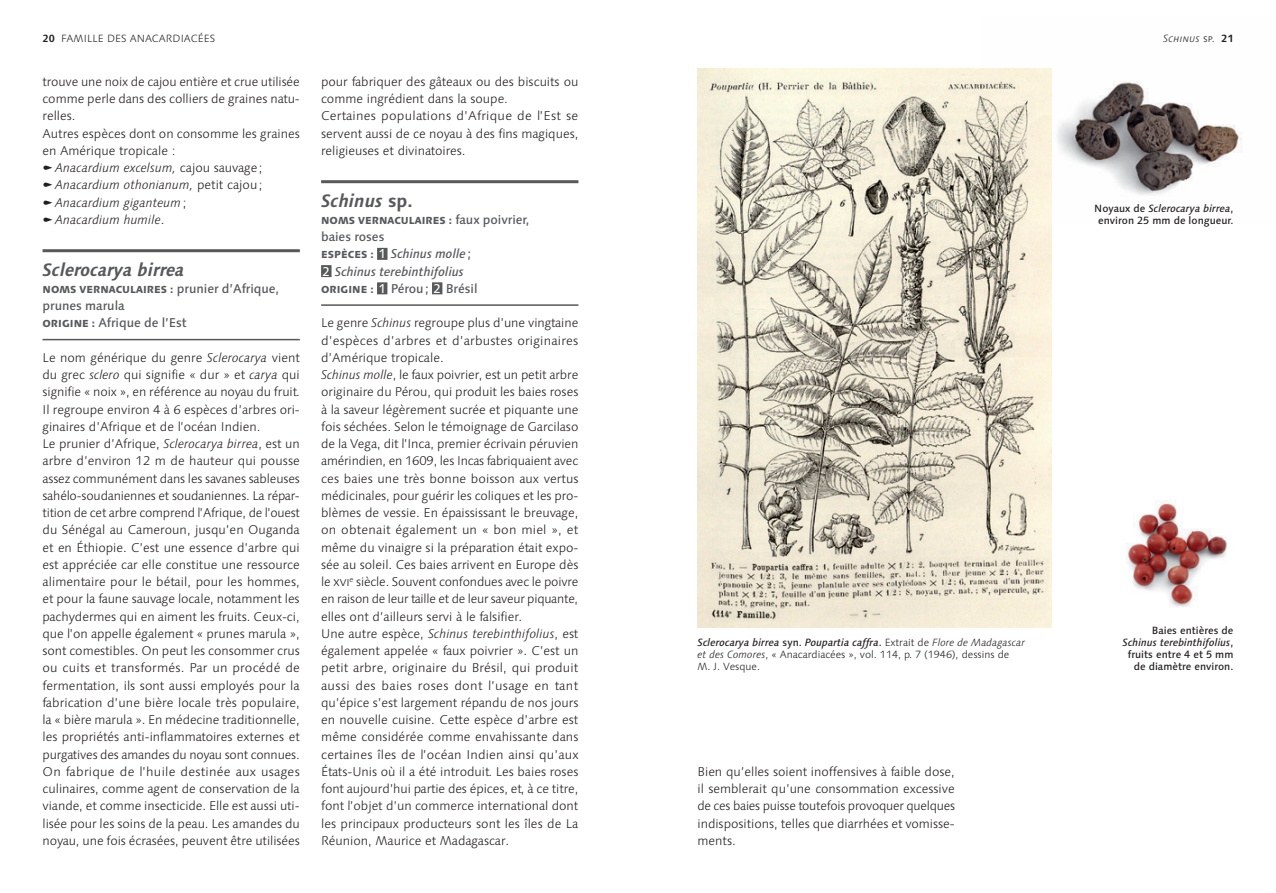
<style>
.page{position:relative;width:1276px;height:893px;background:#fff}
.page>*{position:absolute;margin:0;border:0;box-sizing:border-box;transform-origin:0 0}
.t1{font:italic 700 18px "Linotype Syntax";color:#57585a}
.t2{font:300 12.75px/17.2px "Linotype Syntax";color:#231f20}
.t3{font:italic 300 12.75px "Linotype Syntax";color:#231f20}
.t4{font:italic 500 12.75px/17.2px "Linotype Syntax";letter-spacing:-.005em;color:#57585a}
.t5{font:500 12.75px/17.2px "Linotype Syntax";letter-spacing:-.005em;color:#57585a}
.t6{font:300 10.5px/12px "Linotype Syntax";color:#231f20}
.t7{font:500 10.5px/12px "Linotype Syntax";color:#231f20;text-align:right}
.t8{font:italic 300 10.5px "Linotype Syntax SC";letter-spacing:.01em;color:#231f20}
.t9{font:800 10.2px "Linotype Syntax";color:#57585a}
.s1{font-weight:700}
.s2{font-style:normal}
.s3{font-family:"Linotype Syntax";font-weight:700;font-style:normal}
.s4{font-weight:500;font-size:12.75px}
.s5{font-weight:800;font-style:normal;font-size:10.2px}
.s6{font-style:normal;color:#fff}
.s7{font-style:italic}
.s8{font-family:"Linotype Syntax SC"}
.s9{font-weight:800;font-size:10.2px}
.s10{font-weight:500;font-style:italic}
.s11{font-weight:500}
</style>
<div class="page">
<img style="left:1126px;top:501px;width:101px;height:107px">
<img style="left:983px;top:68px;width:259px;height:128px">
<img style="left:697px;top:69px;width:355px;height:559px">
<hr style="left:321px;top:180px;width:257px;height:3px;background:#57585a">
<div style="left:377px;top:248px;width:10px;height:12px;background:#57585a"></div>
<div style="left:321px;top:265px;width:10px;height:12px;background:#57585a"></div>
<div style="left:377px;top:282px;width:10px;height:12px;background:#57585a"></div>
<div style="left:432px;top:282px;width:10px;height:12px;background:#57585a"></div>
<hr style="left:321px;top:304px;width:257px;height:2px;background:#57585a">
<hr style="left:43px;top:249px;width:257px;height:3px;background:#57585a">
<hr style="left:43px;top:339px;width:257px;height:1px;background:#57585a">
<p class="t6" style="left:43px;top:33px;width:174px"><span class="s1">20</span> FAMILLE DES ANACARDIACéES</p>
<p class="t8" style="left:1163px;top:32px;width:72px">Schinus <span class="s2">sp.</span> <span class="s3">21</span></p>
<p class="t2" style="left:321px;top:73px;width:259px">pour fabriquer des gâteaux ou des biscuits ou comme ingrédient dans la soupe.<br>Certaines populations d’Afrique de l’Est se servent aussi de ce noyau à des fins magiques, religieuses et divinatoires.</p>
<h1 class="t1" style="left:321px;top:193px;width:93px">Schinus <span class="s2">sp.</span></h1>
<p class="t9" style="left:321px;top:214px;width:210px">NOMS VERNACULAIRES : <span class="s4">faux poivrier,</span></p>
<p class="t4" style="left:321px;top:229px;width:158px"><span class="s2">baies roses<br></span><span class="s5">ESPÈCES :</span> <span class="s6">1</span> Schinus molle <span class="s2">;<br></span><span class="s6">2</span> Schinus terebinthifolius<br><span class="s5">ORIGINE :</span> <span class="s6">1</span> <span class="s2">Pérou ;</span> <span class="s6">2</span> <span class="s2">Brésil</span></p>
<p class="t2" style="left:321px;top:315px;width:259px">Le genre <span class="s7">Schinus</span> regroupe plus d’une vingtaine d’espèces d’arbres et d’arbustes originaires d’Amérique tropicale.<br><span class="s7">Schinus molle</span>, le faux poivrier, est un petit arbre originaire du Pérou, qui produit les baies roses à la saveur légèrement sucrée et piquante une fois séchées. Selon le témoignage de Garcilaso de la Vega, dit l’Inca, premier écrivain péruvien amérindien, en 1609, les Incas fabriquaient avec ces baies une très bonne boisson aux vertus médicinales, pour guérir les coliques et les pro&shy;blèmes de vessie. En épaississant le breuvage, on obtenait également un « bon miel », et même du vinaigre si la préparation était expo&shy;sée au soleil. Ces baies arrivent en Europe dès le <span class="s8">xvi</span><sup>e</sup> siècle. Souvent confondues avec le poivre en raison de leur taille et de leur saveur piquante, elles ont d’ailleurs servi à le falsifier.<br>Une autre espèce, <span class="s7">Schinus terebinthifolius</span>, est également appelée « faux poivrier ». C’est un petit arbre, originaire du Brésil, qui produit aussi des baies roses dont l’usage en tant qu’épice s’est largement répandu de nos jours en nouvelle cuisine. Cette espèce d’arbre est même considérée comme envahissante dans certaines îles de l’océan Indien ainsi qu’aux états-Unis où il a été introduit. Les baies roses font aujourd’hui partie des épices, et, à ce titre, font l’objet d’un commerce international dont les principaux producteurs sont les îles de La Réunion, Maurice et Madagascar.</p>
<p class="t2" style="left:43px;top:73px;width:259px">trouve une noix de cajou entière et crue utilisée</p>
<p class="t2" style="left:43px;top:90px;width:259px">comme perle dans des colliers de graines natu-</p>
<p class="t2" style="left:43px;top:108px;width:35px">relles.</p>
<p class="t2" style="left:43px;top:125px;width:259px">Autres espèces dont on consomme les graines</p>
<p class="t2" style="left:43px;top:142px;width:134px">en Amérique tropicale :</p>
<p class="t3" style="left:55px;top:162px;width:209px">Anacardium excelsum, <span class="s2">cajou sauvage ;</span></p>
<p class="t3" style="left:55px;top:179px;width:209px">Anacardium othonianum, <span class="s2">petit cajou ;</span></p>
<p class="t3" style="left:55px;top:196px;width:133px">Anacardium giganteum <span class="s2">;</span></p>
<p class="t3" style="left:55px;top:213px;width:111px">Anacardium humile<span class="s2">.</span></p>
<h1 class="t1" style="left:43px;top:262px;width:143px">Sclerocarya birrea</h1>
<p class="t9" style="left:43px;top:283px;width:238px">NOMS VERNACULAIRES : <span class="s4">prunier d’Afrique,</span></p>
<p class="t5" style="left:43px;top:298px;width:146px">prunes marula<br><span class="s9">ORIGINE :</span> Afrique de l’Est</p>
<p class="t2" style="left:43px;top:349px;width:259px">Le nom générique du genre <span class="s7">Sclerocarya</span> vient du grec <span class="s7">sclero</span> qui signifie « dur » et <span class="s7">carya</span> qui signifie « noix », en référence au noyau du fruit.<br>Il regroupe environ 4 à 6 espèces d’arbres ori&shy;ginaires d’Afrique et de l’océan Indien.<br>Le prunier d’Afrique, <span class="s7">Sclerocarya birrea</span>, est un arbre d’environ 12 m de hauteur qui pousse assez communément dans les savanes sableuses sahélo-soudaniennes et soudaniennes. La répar&shy;tition de cet arbre comprend l’Afrique, de l’ouest du Sénégal au Cameroun, jusqu’en Ouganda et en éthiopie. C’est une essence d’arbre qui est appréciée car elle constitue une ressource alimentaire pour le bétail, pour les hommes, et pour la faune sauvage locale, notamment les pachydermes qui en aiment les fruits. Ceux-ci, que l’on appelle également « prunes marula », sont comestibles. On peut les consommer crus ou cuits et transformés. Par un procédé de fermen tation, ils sont aussi employés pour la fabrication d’une bière locale très populaire, la « bière marula ». En médecine traditionnelle, les propriétés anti-inflammatoires externes et purgatives des amandes du noyau sont connues.<br>On fabrique de l’huile destinée aux usages culinaires, comme agent de conservation de la viande, et comme insecticide. Elle est aussi uti&shy;lisée pour les soins de la peau. Les amandes du noyau, une fois écrasées, peuvent être utilisées</p>
<p class="t7" style="left:1094px;top:203px;width:141px;text-align:center">Noyaux de <span class="s7">Sclerocarya birrea</span>, environ 25 mm de longueur.</p>
<p class="t7" style="left:1122px;top:625px;width:112px">Baies entières de<br><span class="s7">Schinus terebinthifolius</span>, fruits entre 4 et 5 mm de diamètre environ.</p>
<p class="t6" style="left:697px;top:636px;width:329px"><span class="s10">Sclerocarya birrea</span> <span class="s11">syn.</span> <span class="s10">Poupartia caffra</span><span class="s11">.</span> Extrait de <span class="s7">Flore de Madagascar et des Comores</span>, « Anacardiacées », vol. 114, p. 7 (1946), dessins de<br>M. J. Vesque.</p>
<p class="t2" style="left:697px;top:763px;width:259px;text-align:justify">Bien qu’elles soient inoffensives à faible dose, il semblerait qu’une consommation excessive de ces baies puisse toutefois provoquer quelques indispositions, telles que diarrhées et vomisse&shy;ments.</p>
</div>
